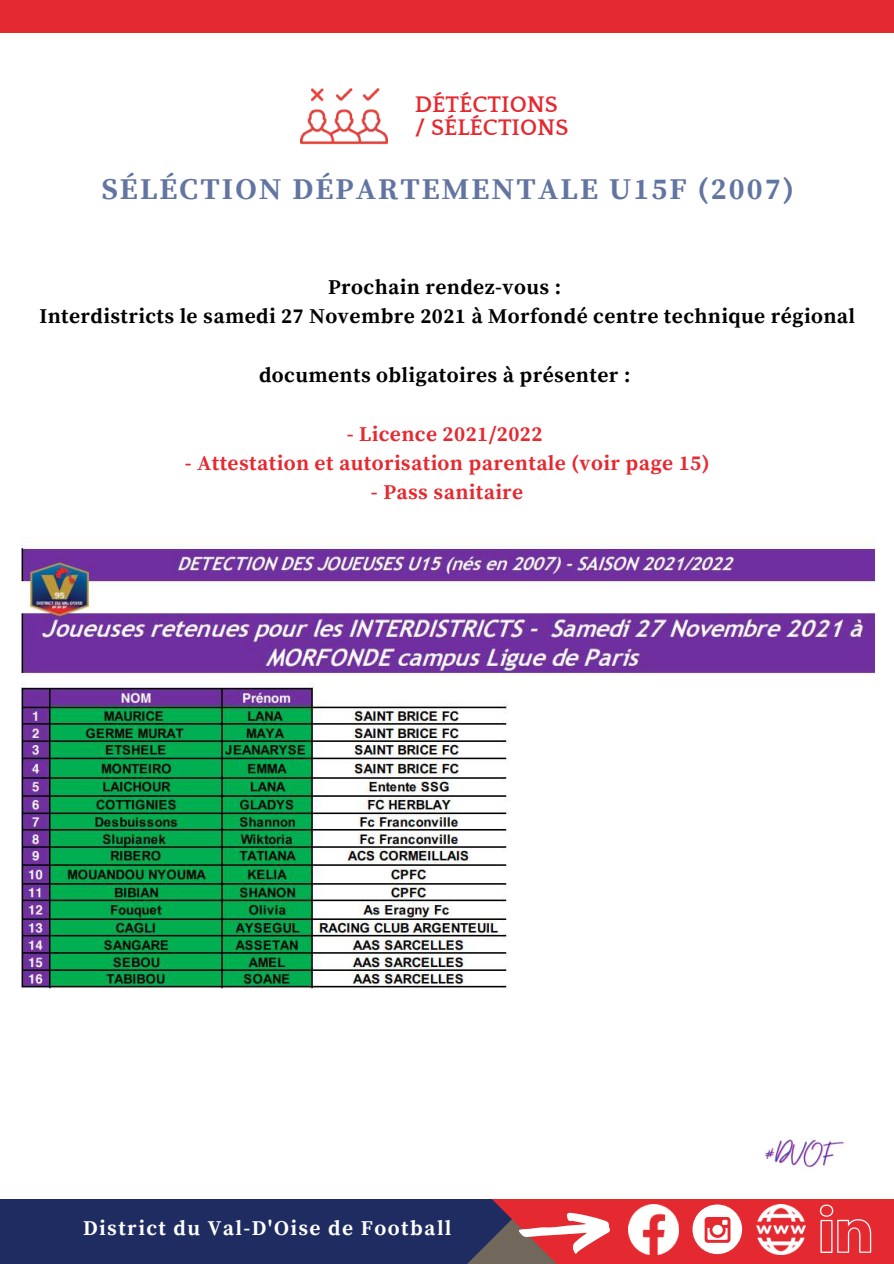
<style>
.page{position:relative;width:894px;height:1264px;background:#fff}
.page>*{position:absolute;margin:0;border:0;box-sizing:border-box;transform-origin:0 0}
.t1{font:700 30px "Source Serif Pro";letter-spacing:.07em;color:#6275a2}
.t2{font:700 23.25px/22.5px "Quattrocento";color:#e52930}
.t3{font:700 21px/29.2px "Source Serif Pro";letter-spacing:.02em;color:#000;text-align:center}
.t4{font:700 21px "Source Serif Pro";letter-spacing:.02em;color:#e52930}
.t5{font:700 21px "Source Serif Pro";letter-spacing:.07em;color:#fff}
</style>
<div class="page">
<div style="left:1px;top:1194px;width:892px;height:69px;background:#1f2c62"></div>
<div style="left:798px;top:1198px;width:95px;height:65px;background:#e52930"></div>
<div style="left:0;top:45px;width:893px;height:1153px;background:#fff"></div>
<div style="left:0;top:0;width:893px;height:32px;background:#e52930"></div>
<img style="left:798px;top:1204px;width:7px;height:49px">
<img style="left:300px;top:88px;width:87px;height:57px">
<svg style="left:819px;top:1204px;width:51px;height:48px;background:#e8454b"></svg>
<svg style="left:293px;top:1198px;width:505px;height:65px"></svg>
<img style="left:21px;top:538px;width:853px;height:450px">
<img style="left:764px;top:1137px;width:79px;height:31px">
<p class="t2" style="left:414px;top:94px;width:155px">DÉTÉCTIONS / SÉLÉCTIONS</p>
<h1 class="t1" style="left:102px;top:172px;width:693px">SÉLÉCTION DÉPARTEMENTALE U15F (2007)</h1>
<p class="t3" style="left:39px;top:273px;width:816px">Prochain rendez-vous :<br>Interdistricts le samedi 27 Novembre 2021 à Morfondé centre technique régional</p>
<p class="t3" style="left:259px;top:361px;width:372px">documents obligatoires à présenter :</p>
<p class="t4" style="left:347px;top:421px;width:197px">- Licence 2021/2022</p>
<p class="t4" style="left:185px;top:450px;width:526px">- Attestation et autorisation parentale (voir page 15)</p>
<p class="t4" style="left:371px;top:480px;width:154px">- Pass sanitaire</p>
<p class="t5" style="left:83px;top:1215px;width:370px">District du Val-D'Oise de Football</p>
</div>
